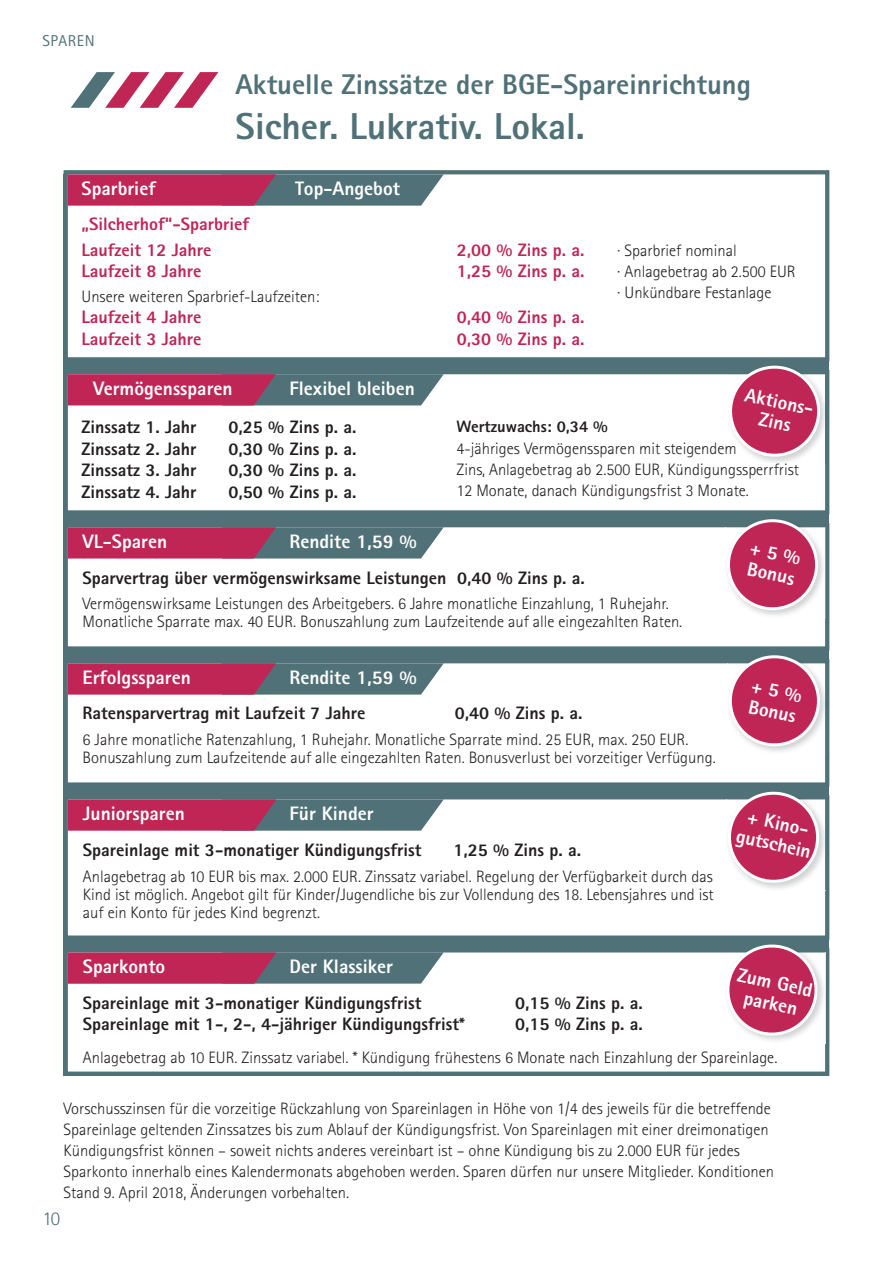
<style>
.page{position:relative;width:893px;height:1263px;background:#fff}
.page>*{position:absolute;margin:0;border:0;box-sizing:border-box;transform-origin:0 0}
.t1{font:800 37.5px "AT Rotis Sans Serif";color:#507177}
.t2{font:800 28.5px "AT Rotis Sans Serif";color:#507177}
.t3{font:800 19.5px/21px "AT Rotis Sans Serif";color:#fff;text-align:center}
.t4{font:300 19.5px "AT Rotis Sans Serif";color:#507177}
.t5{font:800 18px "AT Rotis Sans Serif";color:#231f20}
.t6{font:800 18px/25.8px "AT Rotis Sans Serif";color:#bf2555}
.t7{font:300 16.5px/21px "AT Rotis Sans Serif";color:#231f20}
.t8{font:800 16.5px "AT Rotis Sans Serif";color:#231f20}
.t9{font:15.75px "AT Rotis Sans Serif";letter-spacing:.04em;color:#507177}
</style>
<div class="page">
<div style="left:64px;top:174px;width:765px;height:902px;background:#507177"></div>
<div style="left:64px;top:170px;width:765px;height:188px;background:#fff"></div>
<div style="left:67px;top:663px;width:759px;height:120px;background:#fff"></div>
<div style="left:67px;top:799px;width:759px;height:137px;background:#fff"></div>
<img style="left:726px;top:799px;width:99px;height:91px">
<svg style="left:723px;top:791px;width:100px;height:96px;background:#cb728f"></svg>
<div style="left:67px;top:374px;width:759px;height:137px;background:#fff"></div>
<div style="left:67px;top:527px;width:759px;height:120px;background:#fff"></div>
<svg style="left:68px;top:174px;width:375px;height:32px"></svg>
<svg style="left:71px;top:72px;width:147px;height:36px"></svg>
<div style="left:83px;top:217px;width:167px;height:17px;background:#fff"></div>
<div style="left:83px;top:243px;width:128px;height:13px;background:#fff"></div>
<div style="left:457px;top:243px;width:127px;height:17px;background:#fff"></div>
<div style="left:83px;top:265px;width:118px;height:12px;background:#fff"></div>
<div style="left:459px;top:265px;width:124px;height:16px;background:#fff"></div>
<div style="left:83px;top:290px;width:236px;height:15px;background:#fff"></div>
<div style="left:83px;top:311px;width:118px;height:12px;background:#fff"></div>
<div style="left:457px;top:311px;width:126px;height:16px;background:#fff"></div>
<div style="left:83px;top:332px;width:118px;height:13px;background:#fff"></div>
<div style="left:457px;top:332px;width:126px;height:17px;background:#fff"></div>
<img style="left:725px;top:527px;width:100px;height:91px">
<svg style="left:722px;top:519px;width:100px;height:95px;background:#cc718f"></svg>
<img style="left:825px;top:663px;width:1px;height:91px">
<img style="left:727px;top:663px;width:98px;height:91px">
<svg style="left:724px;top:655px;width:100px;height:96px;background:#cc7390"></svg>
<div style="left:67px;top:952px;width:759px;height:120px;background:#fff"></div>
<svg style="left:68px;top:952px;width:375px;height:32px"></svg>
<svg style="left:68px;top:527px;width:375px;height:32px"></svg>
<svg style="left:68px;top:663px;width:375px;height:32px"></svg>
<svg style="left:68px;top:799px;width:375px;height:32px"></svg>
<svg style="left:68px;top:374px;width:375px;height:31px"></svg>
<img style="left:825px;top:374px;width:1px;height:90px">
<img style="left:727px;top:374px;width:98px;height:90px">
<img style="left:727px;top:464px;width:72px;height:1px">
<svg style="left:724px;top:365px;width:100px;height:96px;background:#cb728f"></svg>
<img style="left:725px;top:953px;width:100px;height:90px">
<svg style="left:722px;top:944px;width:99px;height:96px;background:#cb718e"></svg>
<p class="t9" style="left:42px;top:35px;width:54px">SPAREN</p>
<p class="t3" style="left:82px;top:180px;width:76px">Sparbrief</p>
<h2 class="t2" style="left:235px;top:74px;width:517px">Aktuelle Zinssätze der BGE-Spareinrichtung</h2>
<h1 class="t1" style="left:235px;top:113px;width:351px">Sicher. Lukrativ. Lokal.</h1>
<p class="t3" style="left:295px;top:180px;width:106px">Top-Angebot</p>
<p class="t6" style="left:82px;top:213px;width:169px">„Silcherhof“-Sparbrief<br>Laufzeit 12 Jahre</p>
<p class="t6" style="left:457px;top:238px;width:129px">2,00 % Zins p. a.</p>
<p class="t6" style="left:82px;top:260px;width:121px">Laufzeit 8 Jahre</p>
<p class="t6" style="left:457px;top:260px;width:129px">1,25 % Zins p. a.</p>
<p class="t7" style="left:82px;top:287px;width:239px">Unsere weiteren Sparbrief-Laufzeiten:</p>
<p class="t6" style="left:82px;top:306px;width:121px">Laufzeit 4 Jahre</p>
<p class="t6" style="left:457px;top:306px;width:129px">0,40 % Zins p. a.</p>
<p class="t6" style="left:82px;top:328px;width:121px">Laufzeit 3 Jahre</p>
<p class="t6" style="left:457px;top:328px;width:129px">0,30 % Zins p. a.</p>
<p class="t7" style="left:617px;top:241px;width:180px">· Sparbrief nominal<br>· Anlagebetrag ab 2.500 EUR · Unkündbare Festanlage</p>
<p class="t3" style="left:93px;top:380px;width:141px">Vermögenssparen</p>
<p class="t3" style="left:289px;top:380px;width:127px">Flexibel bleiben</p>
<p class="t5" style="left:82px;top:420px;width:116px">Zinssatz 1. Jahr</p>
<p class="t5" style="left:228px;top:420px;width:129px">0,25 % Zins p. a.</p>
<p class="t5" style="left:82px;top:442px;width:116px">Zinssatz 2. Jahr</p>
<p class="t5" style="left:228px;top:442px;width:129px">0,30 % Zins p. a.</p>
<p class="t5" style="left:82px;top:463px;width:116px">Zinssatz 3. Jahr</p>
<p class="t5" style="left:228px;top:463px;width:129px">0,30 % Zins p. a.</p>
<p class="t5" style="left:82px;top:485px;width:116px">Zinssatz 4. Jahr</p>
<p class="t5" style="left:228px;top:485px;width:129px">0,50 % Zins p. a.</p>
<p class="t8" style="left:456px;top:420px;width:153px">Wertzuwachs: 0,34 %</p>
<p class="t3" style="left:747px;top:386px;width:72px;rotate:12deg">Aktions-<br>Zins</p>
<p class="t7" style="left:456px;top:440px;width:344px">4-jähriges Vermögenssparen mit steigendem<br>Zins, Anlagebetrag ab 2.500 EUR, Kündigungssperr r st<br>12 Monate, danach Kündigungsfrist 3 Monate.</p>
<p class="t7" style="left:773px;top:461px;width:16px">f i</p>
<p class="t3" style="left:83px;top:533px;width:86px">VL-Sparen</p>
<p class="t3" style="left:289px;top:533px;width:129px">Rendite 1,59 %</p>
<p class="t5" style="left:83px;top:571px;width:503px">Sparvertrag über vermögenswirksame Leistungen 0,40 % Zins p. a.</p>
<p class="t7" style="left:83px;top:596px;width:601px;line-height:18px">Vermögenswirksame Leistungen des Arbeitgebers. 6 Jahre monatliche Einzahlung, 1 Ruhejahr.<br>Monatliche Sparrate max. 40 EUR. Bonuszahlung zum Laufzeitende auf alle eingezahlten Raten.</p>
<p class="t3" style="left:83px;top:669px;width:110px">Erfolgssparen</p>
<p class="t3" style="left:289px;top:669px;width:129px">Rendite 1,59 %</p>
<p class="t5" style="left:83px;top:707px;width:284px">Ratensparvertrag mit Laufzeit 7 Jahre</p>
<p class="t5" style="left:454px;top:707px;width:129px">0,40 % Zins p. a.</p>
<p class="t7" style="left:83px;top:732px;width:634px;line-height:18px">6 Jahre monatliche Ratenzahlung, 1 Ruhejahr. Monatliche Sparrate mind. 25 EUR, max. 250 EUR.<br>Bonuszahlung zum Laufzeitende auf alle eingezahlten Raten. Bonusverlust bei vorzeitiger Verfügung.</p>
<p class="t3" style="left:83px;top:805px;width:103px">Juniorsparen</p>
<p class="t3" style="left:289px;top:805px;width:86px">Für Kinder</p>
<p class="t5" style="left:83px;top:843px;width:340px">Spareinlage mit 3-monatiger Kündigungsfrist</p>
<p class="t5" style="left:453px;top:843px;width:129px">1,25 % Zins p. a.</p>
<p class="t7" style="left:83px;top:869px;width:632px;line-height:18px;text-align:justify">Anlagebetrag ab 10 EUR bis max. 2.000 EUR. Zinssatz variabel. Regelung der Verfügbarkeit durch das Kind ist möglich. Angebot gilt für Kinder/Jugendliche bis zur Vollendung des 18. Lebensjahres und ist auf ein Konto für jedes Kind begrenzt.</p>
<p class="t3" style="left:752px;top:539px;width:53px;text-align:left;rotate:12deg">+ 5 %<br>Bonus</p>
<p class="t3" style="left:753px;top:677px;width:53px;text-align:left;rotate:12deg">+ 5 %<br>Bonus</p>
<p class="t3" style="left:742px;top:807px;width:77px;rotate:12deg">+ Kino&shy;gutschein</p>
<p class="t3" style="left:83px;top:958px;width:84px">Sparkonto</p>
<p class="t3" style="left:289px;top:958px;width:105px">Der Klassiker</p>
<p class="t3" style="left:739px;top:966px;width:78px;rotate:12deg">Zum Geld parken</p>
<p class="t5" style="left:83px;top:996px;width:340px">Spareinlage mit 3-monatiger Kündigungsfrist</p>
<p class="t5" style="left:515px;top:996px;width:129px">0,15 % Zins p. a.</p>
<p class="t5" style="left:83px;top:1017px;width:383px">Spareinlage mit 1-, 2-, 4-jähriger Kündigungsfrist*</p>
<p class="t5" style="left:515px;top:1017px;width:129px">0,15 % Zins p. a.</p>
<p class="t7" style="left:83px;top:1049px;width:696px">Anlagebetrag ab 10 EUR. Zinssatz variabel. * Kündigung frühestens 6 Monate nach Einzahlung der Spareinlage.</p>
<p class="t7" style="left:64px;top:1099px;width:712px">Vorschusszinsen für die vorzeitige Rückzahlung von Spareinlagen in Höhe von 1/4 des jeweils für die betreffende Spareinlage geltenden Zinssatzes bis zum Ablauf der Kündigungsfrist. Von Spareinlagen mit einer dreimonatigen Kündigungsfrist können – soweit nichts anderes vereinbart ist – ohne Kündigung bis zu 2.000 EUR für jedes Sparkonto innerhalb eines Kalendermonats abgehoben werden. Sparen dürfen nur unsere Mitglieder. Konditionen Stand 9. April 2018, Änderungen vorbehalten.</p>
<p class="t4" style="left:42px;top:1211px;width:20px">10</p>
</div>
